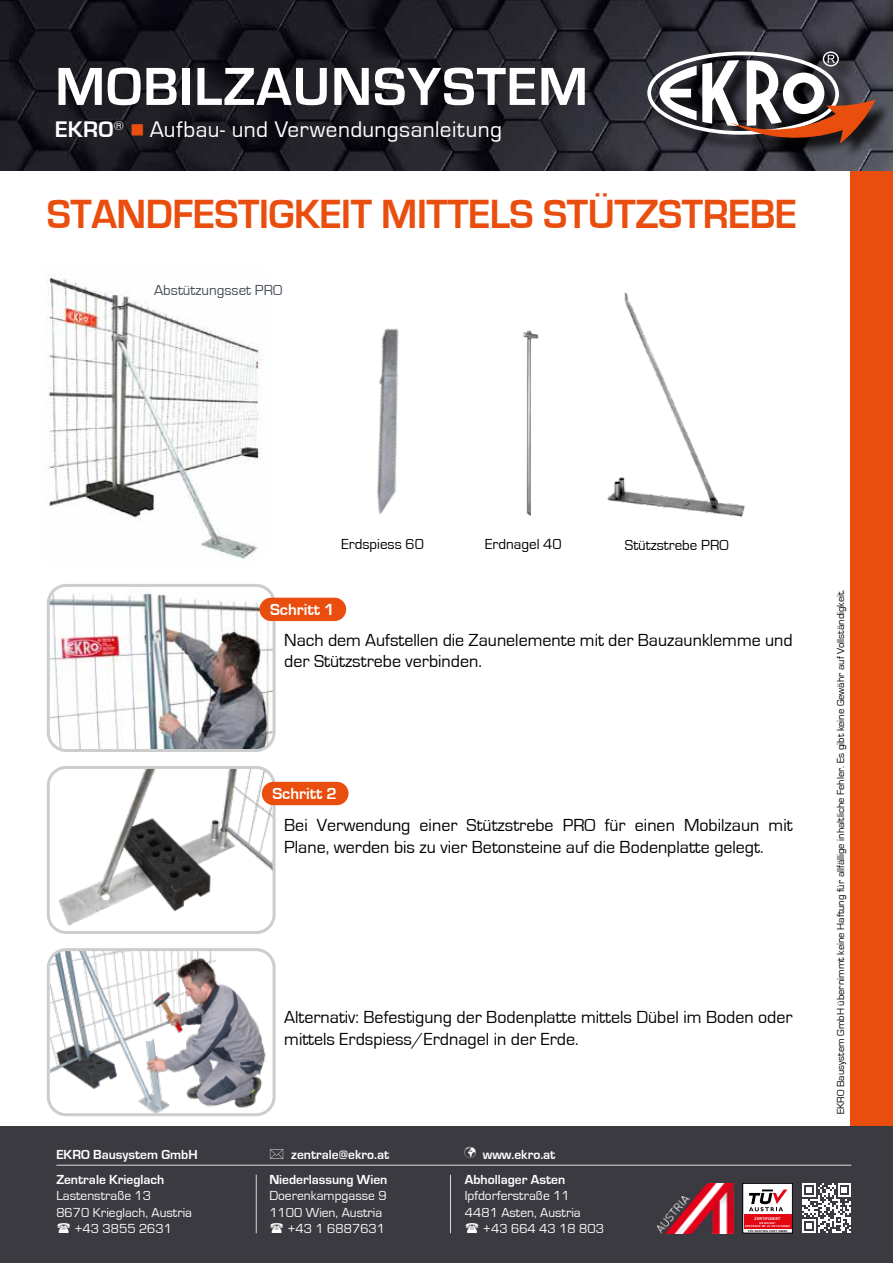
<style>
.page{position:relative;width:893px;height:1263px;background:#fff}
.page>*{position:absolute;margin:0;border:0;box-sizing:border-box;transform-origin:0 0}
.t1{font:700 55.5px "Eurostile";letter-spacing:.02em;color:#fff}
.t2{font:700 42px "Eurostile";letter-spacing:-.01em;color:#e94e0f;scale:.96 1}
.t3{font:23.25px "Eurostile";letter-spacing:.015em;color:#fff}
.t4{font:18px/21.6px "Eurostile";color:#000}
.t5{font:700 16.5px "Eurostile";color:#fff}
.t6{font:15px "Eurostile";color:#000}
.t7{font:15px "Eurostile";color:#444d56}
.t8{font:13.5px "Eurostile";color:#fff}
.t9{font:700 13.5px "Eurostile";color:#fff}
.t10{font:10.5px "Eurostile";color:#000}
.t11{font:700 3.75px "Arial";letter-spacing:.02em;color:#fff}
.t12{font:700 2.7px/3.4px "Arial";letter-spacing:.02em;color:#fff;text-align:center}
.t13{font:700 2.7px "Arial";letter-spacing:.08em;color:#000}
.s1{font-weight:700}
.s2{color:#e94e0f}
</style>
<div class="page">
<div style="left:850px;top:0;width:43px;height:1263px;background:#e94e0f"></div>
<img style="left:9px;top:0;width:884px;height:170px">
<div style="left:649px;top:54px;width:243px;height:105px;background:#000;opacity:.75"></div>
<svg style="left:647px;top:51px;width:228px;height:92px"></svg>
<div style="left:0;top:1127px;width:893px;height:136px;background:#3a3a40"></div>
<div style="left:743px;top:1183px;width:49px;height:50px;background:#fff"></div>
<div style="left:744px;top:1214px;width:47px;height:15px;background:#e30613"></div>
<svg style="left:749px;top:1189px;width:38px;height:22px"></svg>
<img style="left:658px;top:1183px;width:75px;height:50px">
<hr style="left:256px;top:1175px;width:1px;height:58px;background:#dad9dd">
<hr style="left:450px;top:1175px;width:1px;height:58px;background:#dad9dd">
<hr style="left:56px;top:1165px;width:795px;height:1px;background:#dad9dd">
<svg style="left:802px;top:1183px;width:49px;height:50px"></svg>
<img style="left:0;top:0;width:9px;height:170px">
<img style="left:607px;top:292px;width:138px;height:225px">
<img style="left:51px;top:952px;width:221px;height:160px">
<div style="left:47px;top:948px;width:229px;height:168px;border:3px solid #cdcdcd;border-radius:18px"></div>
<img style="left:523px;top:330px;width:16px;height:186px">
<img style="left:377px;top:328px;width:22px;height:186px">
<img style="left:46px;top:274px;width:216px;height:285px">
<img style="left:51px;top:588px;width:221px;height:160px">
<div style="left:47px;top:584px;width:229px;height:168px;border:3px solid #cdcdcd;border-radius:18px"></div>
<img style="left:51px;top:770px;width:221px;height:160px">
<div style="left:47px;top:766px;width:229px;height:168px;border:3px solid #cdcdcd;border-radius:18px"></div>
<div style="left:259px;top:598px;width:87px;height:23px;background:#e94e0f;border-radius:12px"></div>
<div style="left:262px;top:782px;width:86px;height:23px;background:#e94e0f;border-radius:12px"></div>
<div style="left:636px;top:449px;width:41px;height:27px;background:#fff"></div>
<h1 class="t1" style="left:55px;top:56px;width:534px">MOBILZAUNSYSTEM</h1>
<p class="t3" style="left:55px;top:117px;width:448px"><span class="s1">EKRO</span><sup>®</sup> <span class="s2">■</span> Aufbau- und Verwendungsanleitung</p>
<h2 class="t2" style="left:47px;top:191px;width:783px">STANDFESTIGKEIT MITTELS STÜTZSTREBE</h2>
<p class="t7" style="left:154px;top:282px;width:130px">Abstützungsset PRO</p>
<p class="t6" style="left:341px;top:536px;width:84px">Erdspiess 60</p>
<p class="t6" style="left:485px;top:536px;width:78px">Erdnagel 40</p>
<p class="t6" style="left:625px;top:536px;width:105px">Stützstrebe PRO</p>
<p class="t5" style="left:270px;top:600px;width:66px">Schritt 1</p>
<p class="t4" style="left:284px;top:629px;width:510px">Nach dem Aufstellen die Zaunelemente mit der Bauzaunklemme und der Stützstrebe verbinden.</p>
<p class="t5" style="left:272px;top:784px;width:66px">Schritt 2</p>
<p class="t4" style="left:284px;top:815px;width:510px">Bei Verwendung einer Stützstrebe PRO für einen Mobilzaun mit<br>Plane, werden bis zu vier Betonsteine auf die Bodenplatte gelegt.</p>
<p class="t4" style="left:284px;top:1007px;width:510px">Alternativ: Befestigung der Bodenplatte mittels Dübel im Boden oder mittels Erdspiess/Erdnagel in der Erde.</p>
<p class="t9" style="left:56px;top:1147px;width:143px">EKRO Bausystem GmbH</p>
<p class="t9" style="left:291px;top:1147px;width:99px">zentrale@ekro.at</p>
<p class="t9" style="left:464px;top:1147px;width:93px">✓ www.ekro.at</p>
<p class="t9" style="left:56px;top:1172px;width:110px">Zentrale Krieglach</p>
<p class="t8" style="left:56px;top:1188px;width:96px">Lastenstraße 13</p>
<p class="t8" style="left:56px;top:1205px;width:137px">8670 Krieglach, Austria</p>
<p class="t8" style="left:74px;top:1221px;width:99px">+43 3855 2631</p>
<p class="t9" style="left:269px;top:1172px;width:119px">Niederlassung Wien</p>
<p class="t8" style="left:269px;top:1188px;width:119px">Doerenkampgasse 9</p>
<p class="t8" style="left:269px;top:1205px;width:114px">1100 Wien, Austria</p>
<p class="t8" style="left:287px;top:1221px;width:99px">+43 1 6887631</p>
<p class="t9" style="left:465px;top:1172px;width:102px">Abhollager Asten</p>
<p class="t8" style="left:465px;top:1188px;width:106px">Ipfdorferstraße 11</p>
<p class="t8" style="left:465px;top:1205px;width:117px">4481 Asten, Austria</p>
<p class="t8" style="left:483px;top:1221px;width:123px">+43 664 43 18 803</p>
<p class="t11" style="left:755px;top:1216px;width:27px">ZERTIFIZIERT</p>
<p class="t13" style="left:748px;top:1229px;width:41px">TÜV AUSTRIA CERT GMBH</p>
<p class="t12" style="left:745px;top:1221px;width:46px">EN ISO 9001<br>ZERTIFIKAT NR. 20 100 141384682</p>
<p class="t10" style="left:835px;top:1114px;width:526px;rotate:-90deg">EKRO Bausystem GmbH übernimmt keine Haftung für allfällige inhaltliche Fehler. Es gibt keine Gewähr auf Vollständigkeit.</p>
</div>
